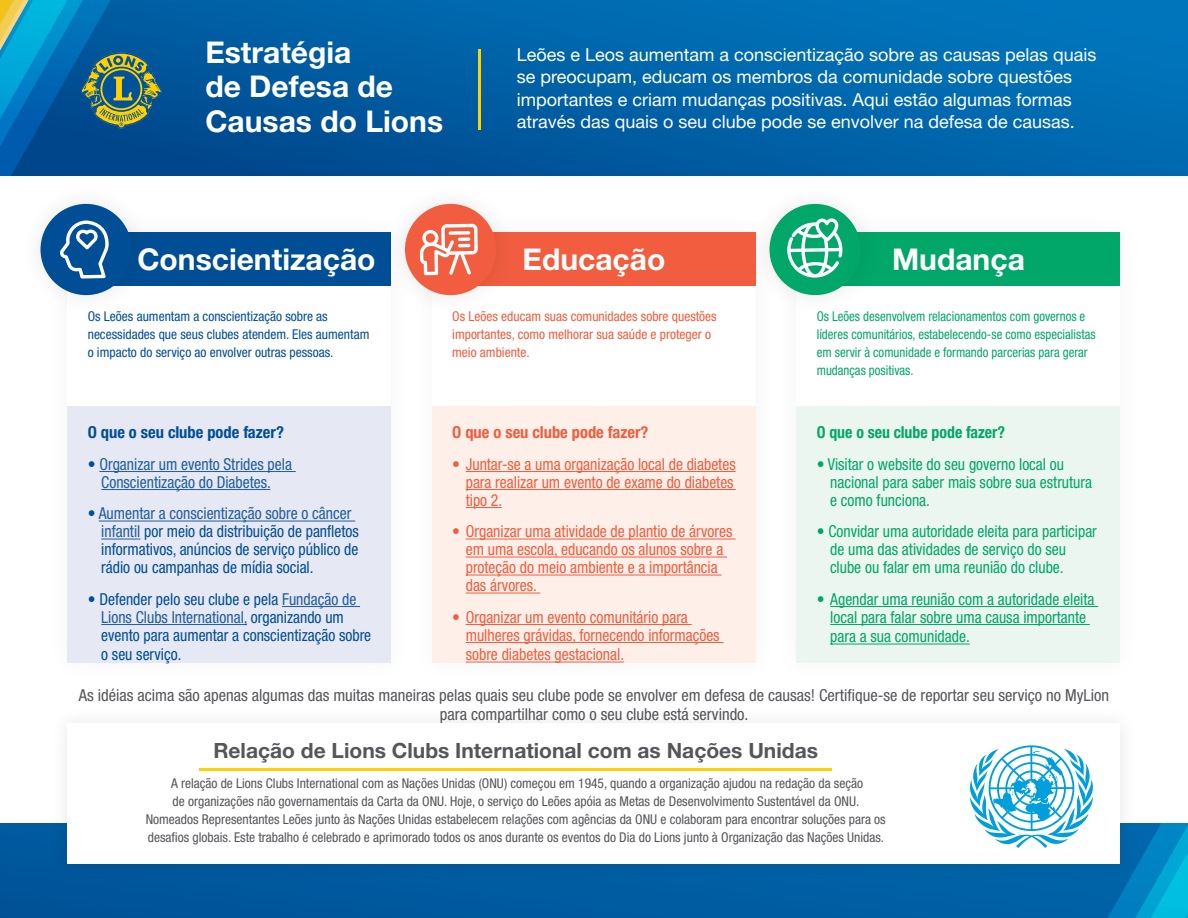
<style>
.page{position:relative;width:1188px;height:918px;background:#fff}
.page>*{position:absolute;margin:0;border:0;box-sizing:border-box;transform-origin:0 0}
.t1{font:700 30px/34.5px "Helvetica Neue LT Std";color:#fff}
.t2{font:700 21px "Helvetica Neue LT Std";color:#55565a}
.t3{font:18px/22.5px "Helvetica Neue LT Std";color:#fff}
.t4{font:condensed 16.5px/18px "Helvetica Neue LT Std";color:#f15d3e;scale:.95 1}
.t5{font:condensed 16.5px/18px "Helvetica Neue LT Std";color:#00a769;scale:.95 1}
.t6{font:condensed 16.5px/18px "Helvetica Neue LT Std";color:#004e95;scale:.95 1}
.t7{font:condensed 16.5px/18.8px "Helvetica Neue LT Std";color:#55565a;text-align:center}
.t8{font:condensed 16.5px/18px "Helvetica Neue LT Std";color:#215e9e;text-align:center;scale:.95 1}
.t9{font:700 condensed 16.5px "Helvetica Neue LT Std";color:#004e95}
.t10{font:700 condensed 16.5px "Helvetica Neue LT Std";color:#f15d3e}
.t11{font:700 condensed 16.5px "Helvetica Neue LT Std";color:#00a769;scale:.96 1}
.t12{font:condensed 13.5px/18px "Helvetica Neue LT Std";color:#55565a;text-align:center}
.t13{font:condensed 13.5px/18px "Helvetica Neue LT Std";color:#00a769;scale:.95 1}
.t14{font:condensed 13.5px/18px "Helvetica Neue LT Std";color:#004e95}
.t15{font:condensed 13.5px/18px "Helvetica Neue LT Std";color:#f15d3e}
.s1{color:#004e95}
.s2{color:#215e9e}
</style>
<div class="page">
<svg style="left:162px;top:0;width:1026px;height:176px;background:#0062a8"></svg>
<div style="left:0;top:824px;width:1188px;height:94px;background:#00599e"></div>
<div style="left:68px;top:232px;width:324px;height:54px;background:#004e95"></div>
<div style="left:432px;top:232px;width:324px;height:54px;background:#f15d3e"></div>
<div style="left:796px;top:232px;width:324px;height:54px;background:#00a769"></div>
<div style="left:68px;top:406px;width:324px;height:257px;background:#e6e8f3"></div>
<hr style="left:99px;top:471px;width:197px;height:1px;background:#215e9e">
<hr style="left:101px;top:489px;width:169px;height:1px;background:#215e9e">
<hr style="left:99px;top:521px;width:256px;height:1px;background:#215e9e">
<hr style="left:101px;top:539px;width:39px;height:1px;background:#215e9e">
<hr style="left:282px;top:606px;width:78px;height:1px;background:#215e9e">
<hr style="left:101px;top:624px;width:146px;height:1px;background:#215e9e">
<div style="left:432px;top:406px;width:324px;height:257px;background:#fef0e9"></div>
<hr style="left:466px;top:471px;width:270px;height:1px;background:#f15d3e">
<hr style="left:466px;top:489px;width:270px;height:1px;background:#f15d3e">
<hr style="left:466px;top:507px;width:36px;height:1px;background:#f15d3e">
<hr style="left:466px;top:539px;width:270px;height:1px;background:#f15d3e">
<hr style="left:466px;top:557px;width:261px;height:1px;background:#f15d3e">
<hr style="left:466px;top:575px;width:256px;height:1px;background:#f15d3e">
<hr style="left:466px;top:593px;width:74px;height:1px;background:#f15d3e">
<hr style="left:466px;top:624px;width:226px;height:1px;background:#f15d3e">
<hr style="left:466px;top:642px;width:257px;height:1px;background:#f15d3e">
<hr style="left:466px;top:662px;width:158px;height:1px;background:#f15d3e">
<div style="left:796px;top:406px;width:324px;height:257px;background:#ebf6f0"></div>
<hr style="left:830px;top:606px;width:268px;height:1px;background:#00a769">
<hr style="left:830px;top:624px;width:260px;height:1px;background:#00a769">
<hr style="left:830px;top:644px;width:140px;height:1px;background:#00a769">
<div style="left:49px;top:705px;width:1089px;height:177px;background:#000;opacity:.1"></div>
<div style="left:67px;top:723px;width:1053px;height:141px;background:#fff"></div>
<hr style="left:199px;top:768px;width:633px;height:2px;background:#ffd100">
<div style="left:18px;top:182px;width:135px;height:135px;background:#000;opacity:.1"></div>
<div style="left:40px;top:204px;width:92px;height:91px;background:#004e95;border-radius:50%"></div>
<svg style="left:60px;top:220px;width:49px;height:59px"></svg>
<div style="left:383px;top:182px;width:135px;height:135px;background:#000;opacity:.1"></div>
<div style="left:405px;top:204px;width:91px;height:91px;background:#f15d3e;border-radius:50%"></div>
<svg style="left:420px;top:224px;width:58px;height:51px"></svg>
<hr style="left:478px;top:49px;width:2px;height:81px;background:#ffd100">
<div style="left:747px;top:182px;width:135px;height:135px;background:#000;opacity:.1"></div>
<div style="left:769px;top:204px;width:92px;height:91px;background:#00a769;border-radius:50%"></div>
<svg style="left:787px;top:218px;width:55px;height:60px"></svg>
<svg style="left:0;top:0;width:162px;height:176px;background:#176c99"></svg>
<svg style="left:968px;top:745px;width:220px;height:173px"></svg>
<h1 class="t1" style="left:205px;top:34px;width:239px">Estratégia<br>de Defesa de<br>Causas do Lions</h1>
<p class="t3" style="left:517px;top:43px;width:581px">Leões e Leos aumentam a conscientização sobre as causas pelas quais se preocupam, educam os membros da comunidade sobre questões importantes e criam mudanças positivas. Aqui estão algumas formas através das quais o seu clube pode se envolver na defesa de causas.</p>
<h1 class="t1" style="left:137px;top:241px;width:240px">Conscientização</h1>
<h1 class="t1" style="left:523px;top:241px;width:144px">Educação</h1>
<h1 class="t1" style="left:892px;top:241px;width:134px">Mudança</h1>
<p class="t14" style="left:88px;top:307px;width:283px">Os Leões aumentam a conscientização sobre as necessidades que seus clubes atendem. Eles aumentam o impacto do serviço ao envolver outras pessoas.</p>
<p class="t15" style="left:452px;top:307px;width:266px">Os Leões educam suas comunidades sobre questões importantes, como melhorar sua saúde e proteger o meio ambiente.</p>
<p class="t13" style="left:817px;top:307px;width:295px">Os Leões desenvolvem relacionamentos com governos e líderes comunitários, estabelecendo-se como especialistas em servir à comunidade e formando parcerias para gerar mudanças positivas.</p>
<p class="t9" style="left:88px;top:423px;width:198px">O que o seu clube pode fazer?</p>
<p class="t8" style="left:88px;top:455px;width:216px"><span class="s1">•</span> Organizar um evento Strides pela<br>Conscientização do Diabetes.</p>
<p class="t6" style="left:101px;top:504px;width:273px;text-indent:-13px">• <span class="s2">Aumentar a conscientização sobre o câncer infantil</span> por meio da distribuição de panfletos informativos, anúncios de serviço público de rádio ou campanhas de mídia social.</p>
<p class="t6" style="left:101px;top:590px;width:286px;text-indent:-13px">• Defender pelo seu clube e pela <span class="s2">Fundação de<br>Lions Clubs International,</span> organizando um evento para aumentar a conscientização sobre</p>
<p class="t6" style="left:101px;top:645px;width:86px">o seu serviço.</p>
<p class="t10" style="left:452px;top:423px;width:198px">O que o seu clube pode fazer?</p>
<p class="t4" style="left:466px;top:455px;width:286px;text-indent:-13px">• Juntar-se a uma organização local de diabetes para realizar um evento de exame do diabetes tipo 2.</p>
<p class="t4" style="left:466px;top:522px;width:282px;text-indent:-13px">• Organizar uma atividade de plantio de árvores em uma escola, educando os alunos sobre a proteção do meio ambiente e a importância das árvores.</p>
<p class="t4" style="left:466px;top:608px;width:269px;text-indent:-13px">• Organizar um evento comunitário para mulheres grávidas, fornecendo informações</p>
<p class="t4" style="left:466px;top:645px;width:168px">sobre diabetes gestacional.</p>
<p class="t11" style="left:817px;top:423px;width:198px">O que o seu clube pode fazer?</p>
<p class="t5" style="left:830px;top:455px;width:277px;text-indent:-13px">• Visitar o website do seu governo local ou nacional para saber mais sobre sua estrutura e como funciona.</p>
<p class="t5" style="left:830px;top:522px;width:282px;text-indent:-13px">• Convidar uma autoridade eleita para participar de uma das atividades de serviço do seu clube ou falar em uma reunião do clube.</p>
<p class="t5" style="left:817px;top:590px;width:294px;text-align:center">• Agendar uma reunião com a autoridade eleita local para falar sobre uma causa importante</p>
<p class="t5" style="left:830px;top:627px;width:148px">para a sua comunidade.</p>
<p class="t7" style="left:79px;top:686px;width:1032px">As idéias acima são apenas algumas das muitas maneiras pelas quais seu clube pode se envolver em defesa de causas! Certifique-se de reportar seu serviço no MyLion para compartilhar como o seu clube está servindo.</p>
<h2 class="t2" style="left:213px;top:738px;width:606px">Relação de Lions Clubs International com as Nações Unidas</h2>
<p class="t12" style="left:146px;top:774px;width:742px">A relação de Lions Clubs International com as Nações Unidas (ONU) começou em 1945, quando a organização ajudou na redação da seção<br>de organizações não governamentais da Carta da ONU. Hoje, o serviço do Leões apóia as Metas de Desenvolvimento Sustentável da ONU.<br>Nomeados Representantes Leões junto às Nações Unidas estabelecem relações com agências da ONU e colaboram para encontrar soluções para os desafios globais. Este trabalho é celebrado e aprimorado todos os anos durante os eventos do Dia do Lions junto à Organização das Nações Unidas.</p>
</div>
